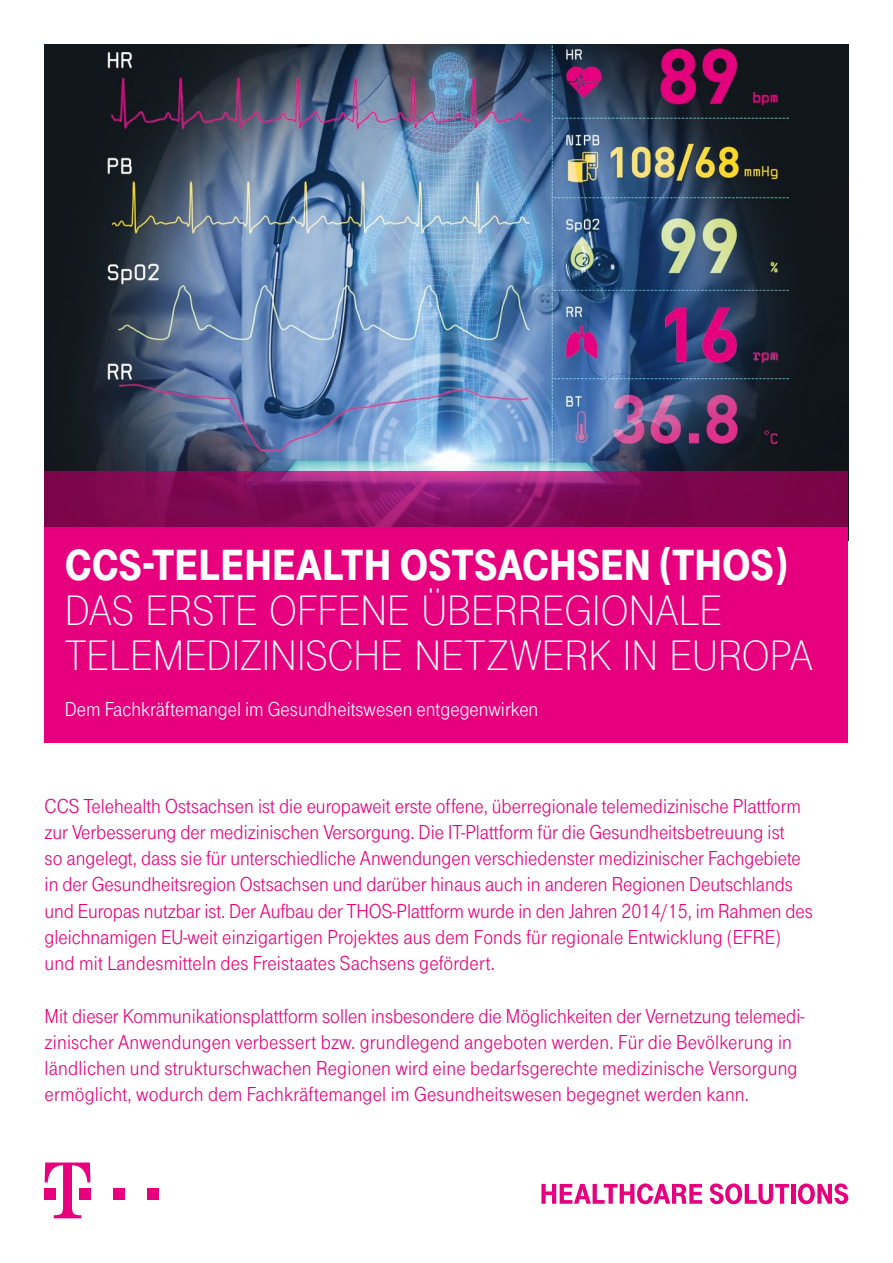
<style>
.page{position:relative;width:893px;height:1263px;background:#fff}
.page>*{position:absolute;margin:0;border:0;box-sizing:border-box;transform-origin:0 0}
.t1{font:100 45px/45px "Tele Grotesk Next";color:#fff}
.t2{font:900 45px "Tele Grotesk Headline";color:#fff}
.t3{font:21px/26.2px "Tele Grotesk Norm";color:#e6007d}
.t4{font:21px "Tele Grotesk Norm";color:#fff}
</style>
<div class="page">
<img style="left:45px;top:45px;width:803px;height:426px">
<svg style="left:45px;top:471px;width:803px;height:56px;background:#850e5a"></svg>
<div style="left:45px;top:527px;width:803px;height:215px;background:#e6007d"></div>
<div style="left:113px;top:1188px;width:11px;height:11px;background:#e6007d"></div>
<div style="left:147px;top:1188px;width:11px;height:11px;background:#e6007d"></div>
<svg style="left:45px;top:1162px;width:45px;height:56px"></svg>
<svg style="left:541px;top:1183px;width:161px;height:21px"></svg>
<svg style="left:710px;top:1183px;width:79px;height:21px"></svg>
<hr style="left:791px;top:1184px;width:4px;height:20px;background:#e6007d">
<svg style="left:798px;top:1183px;width:50px;height:21px"></svg>
<h1 class="t2" style="left:65px;top:540px;width:724px">CCS-TELEHEALTH OSTSACHSEN (THOS)</h1>
<h1 class="t1" style="left:65px;top:588px;width:749px">DAS ERSTE OFFENE ÜBERREGIONALE<br>TELEMEDIZINISCHE NETZWERK IN EUROPA</h1>
<p class="t4" style="left:65px;top:698px;width:475px">Dem Fachkräftemangel im Gesundheitswesen entgegenwirken</p>
<p class="t3" style="left:45px;top:793px;width:770px">CCS Telehealth Ostsachsen ist die europaweit erste offene, überregionale telemedizinische Plattform zur Verbesserung der medizinischen Versorgung. Die IT-Plattform für die Gesundheitsbetreuung ist<br>so angelegt, dass sie für unterschiedliche Anwendungen verschiedenster medizinischer Fachgebiete in der Gesundheitsregion Ostsachsen und darüber hinaus auch in anderen Regionen Deutschlands und Europas nutzbar ist. Der Aufbau der THOS-Plattform wurde in den Jahren 2014/15, im Rahmen des gleichnamigen EU-weit einzigartigen Projektes aus dem Fonds für regionale Entwicklung (EFRE) und mit Landesmitteln des Freistaates Sachsens gefördert.</p>
<p class="t3" style="left:45px;top:1003px;width:761px">Mit dieser Kommunikationsplattform sollen insbesondere die Möglichkeiten der Vernetzung telemedi&shy;zinischer Anwendungen verbessert bzw. grundlegend angeboten werden. Für die Bevölkerung in ländlichen und strukturschwachen Regionen wird eine bedarfsgerechte medizinische Versorgung ermöglicht, wodurch dem Fachkräftemangel im Gesundheitswesen begegnet werden kann.</p>
</div>
